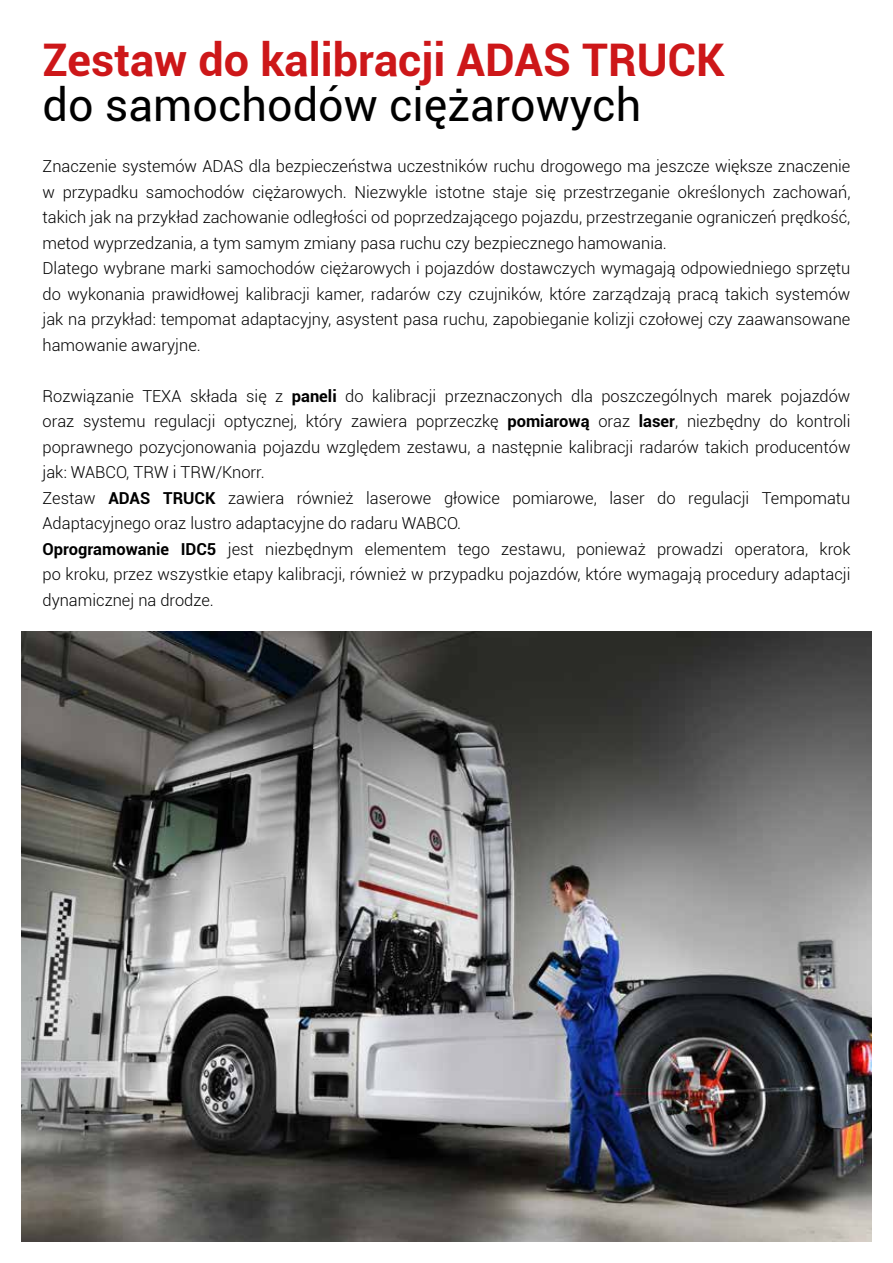
<style>
.page{position:relative;width:893px;height:1263px;background:#fff}
.page>*{position:absolute;margin:0;border:0;box-sizing:border-box;transform-origin:0 0}
.t1{font:700 45px "Roboto";color:#cd1719}
.t2{font:45px "Roboto";color:#000}
.t3{font:300 16.5px/25.5px "Roboto";color:#000}
.s1{font-weight:700}
</style>
<div class="page">
<img style="left:21px;top:631px;width:851px;height:611px">
<h1 class="t1" style="left:43px;top:29px;width:684px">Zestaw do kalibracji ADAS TRUCK</h1>
<h1 class="t2" style="left:43px;top:74px;width:600px">do samochodów ciężarowych</h1>
<p class="t3" style="left:43px;top:153px;width:809px">Znaczenie systemów ADAS dla bezpieczeństwa uczestników ruchu drogowego ma jeszcze większe znaczenie w przypadku samochodów ciężarowych. Niezwykle istotne staje się przestrzeganie określonych zachowań, takich jak na przykład zachowanie odległości od poprzedzającego pojazdu, przestrzeganie ograniczeń prędkość, metod wyprzedzania, a tym samym zmiany pasa ruchu czy bezpiecznego hamowania.<br>Dlatego wybrane marki samochodów ciężarowych i pojazdów dostawczych wymagają odpowiedniego sprzętu do wykonania prawidłowej kalibracji kamer, radarów czy czujników, które zarządzają pracą takich systemów jak na przykład: tempomat adaptacyjny, asystent pasa ruchu, zapobieganie kolizji czołowej czy zaawansowane hamowanie awaryjne.</p>
<p class="t3" style="left:43px;top:383px;width:809px">Rozwiązanie TEXA składa się z <span class="s1">paneli</span> do kalibracji przeznaczonych dla poszczególnych marek pojazdów oraz systemu regulacji optycznej, który zawiera poprzeczkę <span class="s1">pomiarową</span> oraz <span class="s1">laser</span>, niezbędny do kontroli poprawnego pozycjonowania pojazdu względem zestawu, a następnie kalibracji radarów takich producentów jak: WABCO, TRW i TRW/Knorr.<br>Zestaw <span class="s1">ADAS TRUCK</span> zawiera również laserowe głowice pomiarowe, laser do regulacji Tempomatu Adaptacyjnego oraz lustro adaptacyjne do radaru WABCO.<br><span class="s1">Oprogramowanie IDC5</span> jest niezbędnym elementem tego zestawu, ponieważ prowadzi operatora, krok po kroku, przez wszystkie etapy kalibracji, również w przypadku pojazdów, które wymagają procedury adaptacji dynamicznej na drodze.</p>
</div>
